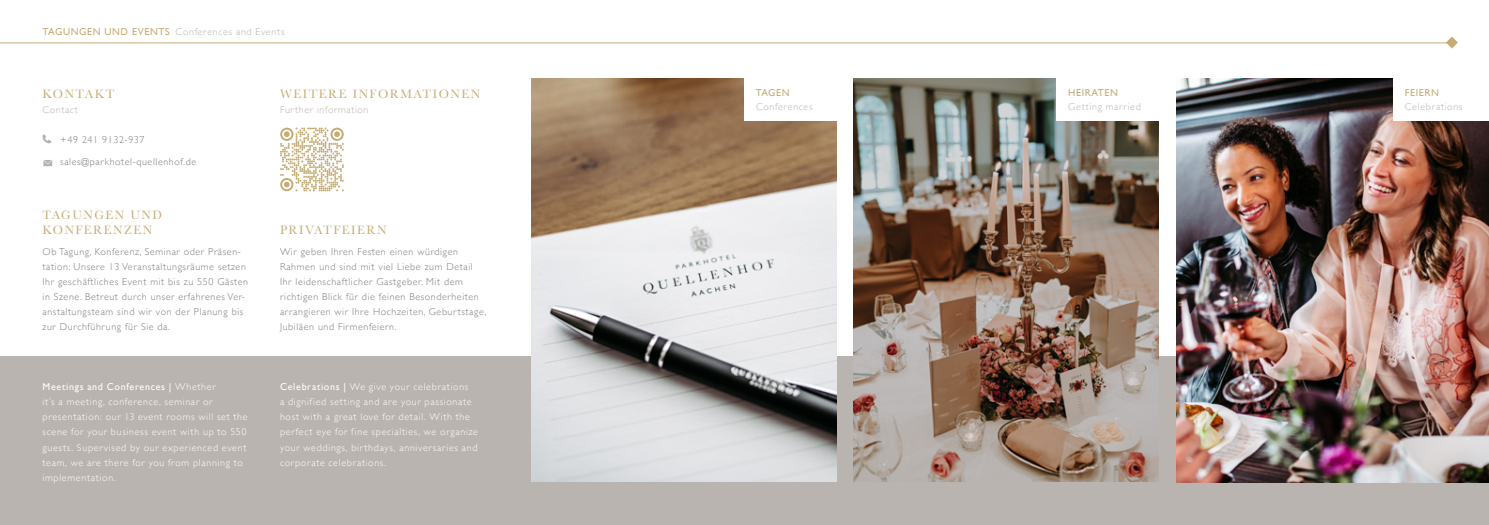
<style>
.page{position:relative;width:1489px;height:525px;background:#fff}
.page>*{position:absolute;margin:0;border:0;box-sizing:border-box;transform-origin:0 0}
.t1{font:12.5px/15px "Baskerville";letter-spacing:.12em;color:#c5ac75}
.t2{font:300 10px/15px "Gill Sans";letter-spacing:.06em;color:#7d7d7d}
.t3{font:300 10px/15px "Gill Sans";letter-spacing:.07em;color:#fff}
.t4{font:300 10px "Gill Sans";letter-spacing:.07em;color:#b9b4af}
.t5{font:10px "Gill Sans";letter-spacing:.06em;color:#c5ac75}
.s1{font-weight:400;color:#c5ac75}
.s2{font-weight:400}
</style>
<div class="page">
<div style="left:0;top:356px;width:1488px;height:168px;background:#b9b4af"></div>
<svg style="left:43px;top:160px;width:9px;height:6px"></svg>
<svg style="left:42px;top:134px;width:9px;height:9px"></svg>
<hr style="left:0;top:43px;width:1451px;height:1px;background:#c5ac75">
<img style="left:531px;top:78px;width:305px;height:403px">
<img style="left:1176px;top:78px;width:312px;height:404px">
<img style="left:853px;top:78px;width:305px;height:403px">
<svg style="left:1445px;top:37px;width:12px;height:11px"></svg>
<div style="left:744px;top:78px;width:99px;height:42px;background:#fff"></div>
<div style="left:1393px;top:78px;width:95px;height:42px;background:#fff"></div>
<div style="left:1056px;top:78px;width:110px;height:42px;background:#fff"></div>
<svg style="left:280px;top:127px;width:64px;height:64px"></svg>
<p class="t4" style="left:43px;top:24px;width:243px"><span class="s1">TAGUNGEN UND EVENTS</span> Conferences and Events</p>
<p class="t1" style="left:43px;top:86px;width:74px">KONTAKT</p>
<p class="t1" style="left:280px;top:86px;width:201px">WEITERE INFORMATIONEN</p>
<p class="t2" style="left:60px;top:131px;width:86px">+49 241 9132-937</p>
<p class="t4" style="left:43px;top:101px;width:37px">Contact</p>
<p class="t4" style="left:280px;top:101px;width:90px">Further information</p>
<p class="t2" style="left:60px;top:154px;width:137px">sales@parkhotel-quellenhof.de</p>
<p class="t1" style="left:43px;top:207px;width:121px">TAGUNGEN UND<br>KONFERENZEN</p>
<p class="t2" style="left:43px;top:244px;width:207px">Ob Tagung, Konferenz, Seminar oder Präsen&shy;tation: Unsere 13 Veranstaltungsräume setzen Ihr geschäftliches Event mit bis zu 550 Gästen in Szene. Betreut durch unser erfahrenes Ver&shy;anstaltungsteam sind wir von der Planung bis zur Durchführung für Sie da.</p>
<p class="t3" style="left:43px;top:379px;width:207px"><span class="s2">Meetings and Conferences |</span> Whether<br>it’s a meeting, conference, seminar or presentation: our 13 event rooms will set the scene for your business event with up to 550 guests. Supervised by our experienced event team, we are there for you from planning to implementation.</p>
<p class="t1" style="left:280px;top:222px;width:108px">PRIVATFEIERN</p>
<p class="t2" style="left:280px;top:244px;width:208px">Wir geben Ihren Festen einen würdigen Rahmen und sind mit viel Liebe zum Detail Ihr leidenschaftlicher Gastgeber. Mit dem richtigen Blick für die feinen Besonderheiten arrangieren wir Ihre Hochzeiten, Geburtstage, Jubiläen und Firmenfeiern.</p>
<p class="t3" style="left:280px;top:379px;width:199px"><span class="s2">Celebrations |</span> We give your celebrations<br>a dignified setting and are your passionate host with a great love for detail. With the perfect eye for fine specialties, we organize your weddings, birthdays, anniversaries and corporate celebrations.</p>
<p class="t5" style="left:755px;top:86px;width:35px">TAGEN</p>
<p class="t4" style="left:756px;top:99px;width:58px">Conferences</p>
<p class="t5" style="left:1068px;top:86px;width:51px">HEIRATEN</p>
<p class="t5" style="left:1404px;top:86px;width:36px">FEIERN</p>
<p class="t4" style="left:1068px;top:99px;width:74px">Getting married</p>
<p class="t4" style="left:1404px;top:99px;width:59px">Celebrations</p>
</div>
